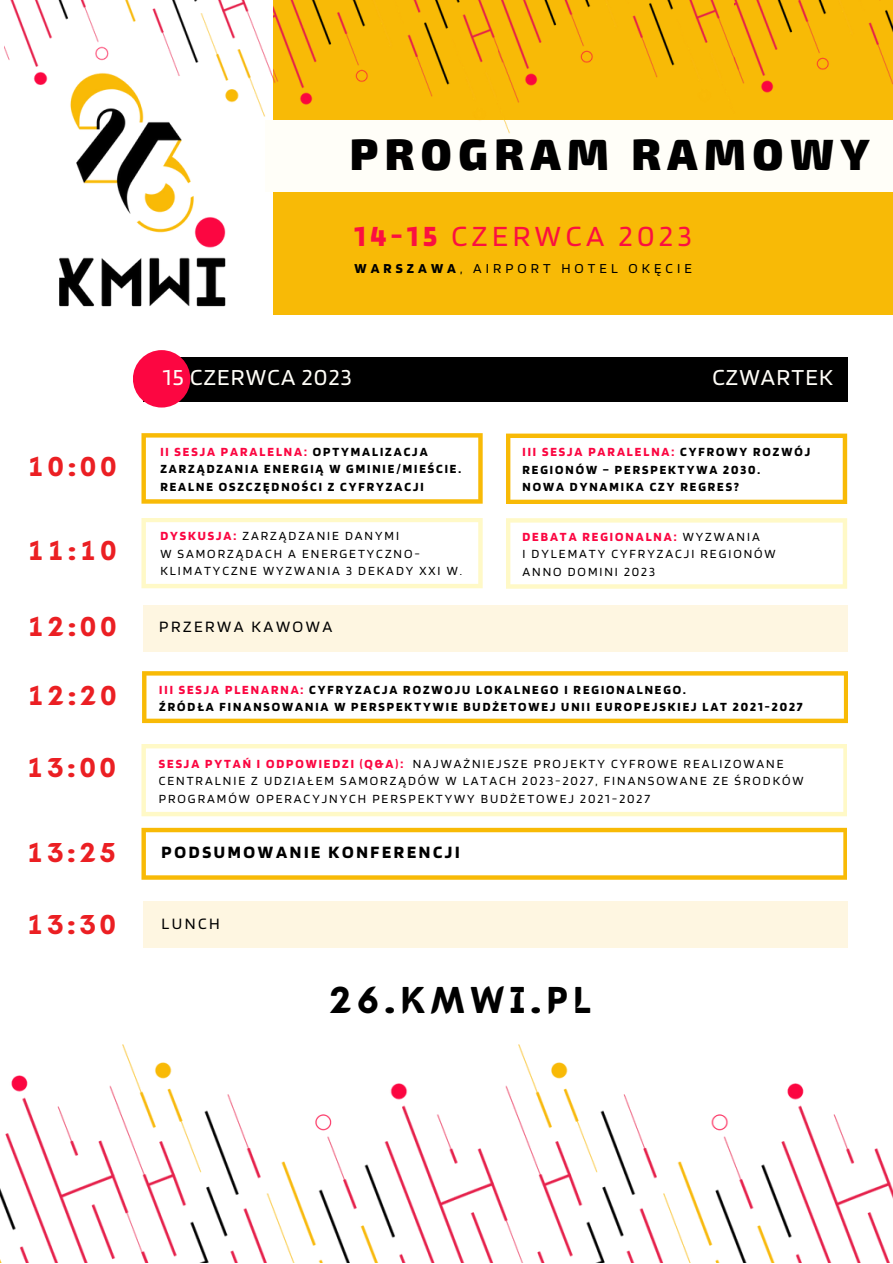
<style>
.page{position:relative;width:893px;height:1264px;background:#fff}
.page>*{position:absolute;margin:0;border:0;box-sizing:border-box;transform-origin:0 0}
.t1{font:900 43.8px "Exo 2";letter-spacing:.15em;color:#000}
.t2{font:700 38.4px "Batangas";letter-spacing:.15em;color:#000}
.t3{font:30.6px "Blinker";letter-spacing:.15em;color:#fb0f40}
.t4{font:700 27.9px "Batangas";letter-spacing:.15em;color:#eb1f23}
.t5{font:23.85px "Blinker";letter-spacing:.05em;color:#fffef8}
.t6{font:700 18px "Blinker";letter-spacing:.15em;color:#000}
.t7{font:16.5px "Blinker";letter-spacing:.15em;color:#000}
.t8{font:14.25px "Blinker";letter-spacing:.285em;color:#000}
.t9{font:13.05px/17.4px "Blinker";letter-spacing:.15em;color:#000}
.t10{font:700 13.05px/17.4px "Blinker";letter-spacing:.15em;color:#000}
.t11{font:700 13.05px "Blinker";letter-spacing:.15em;color:#fb0641}
.s1{font-weight:700}
.s2{color:#fb0641}
.s3{font-weight:700;color:#fb0641}
.s4{font-weight:400;color:#000}
</style>
<div class="page">
<svg style="left:141px;top:433px;width:341px;height:70px"></svg>
<div style="left:273px;top:0;width:619px;height:314px;background:#f8ba06"></div>
<div style="left:265px;top:120px;width:627px;height:71px;background:#fffef8"></div>
<svg style="left:142px;top:671px;width:706px;height:52px"></svg>
<svg style="left:141px;top:744px;width:706px;height:72px"></svg>
<svg style="left:141px;top:827px;width:706px;height:52px"></svg>
<img style="left:294px;top:0;width:204px;height:121px">
<div style="left:144px;top:357px;width:703px;height:45px;background:#000"></div>
<div style="left:133px;top:350px;width:57px;height:57px;background:#fc0641;border-radius:50%"></div>
<img style="left:59px;top:156px;width:167px;height:151px">
<img style="left:5px;top:0;width:289px;height:156px">
<img style="left:498px;top:0;width:236px;height:134px">
<img style="left:734px;top:0;width:158px;height:93px">
<svg style="left:506px;top:433px;width:341px;height:71px"></svg>
<div style="left:144px;top:605px;width:703px;height:46px;background:#fef6e1"></div>
<img style="left:681px;top:1083px;width:211px;height:179px">
<img style="left:302px;top:1044px;width:379px;height:218px">
<img style="left:0;top:1044px;width:302px;height:218px">
<svg style="left:141px;top:518px;width:341px;height:70px"></svg>
<svg style="left:506px;top:518px;width:341px;height:70px"></svg>
<div style="left:143px;top:901px;width:704px;height:46px;background:#fef6e1"></div>
<p class="t1" style="left:350px;top:125px;width:521px">PROGRAM RAMOWY</p>
<p class="t3" style="left:354px;top:216px;width:338px"><span class="s1">14-15</span> CZERWCA 2023</p>
<p class="t8" style="left:354px;top:260px;width:339px"><span class="s1">WARSZAWA</span>, AIRPORT HOTEL OKĘCIE</p>
<p class="t4" style="left:28px;top:450px;width:90px">10:00</p>
<p class="t4" style="left:28px;top:534px;width:90px">11:10</p>
<p class="t4" style="left:28px;top:610px;width:90px">12:00</p>
<p class="t5" style="left:163px;top:362px;width:190px">15 CZERWCA 2023</p>
<p class="t5" style="left:712px;top:362px;width:122px">CZWARTEK</p>
<p class="t10" style="left:160px;top:442px;width:302px"><span class="s2">II SESJA PARALELNA:</span> OPTYMALIZACJA<br>ZARZĄDZANIA ENERGIĄ W GMINIE/MIEŚCIE.<br>REALNE OSZCZĘDNOŚCI Z CYFRYZACJI</p>
<p class="t10" style="left:522px;top:443px;width:289px"><span class="s2">III SESJA PARALELNA:</span> CYFROWY ROZWÓJ<br>REGIONÓW – PERSPEKTYWA 2030.</p>
<p class="t10" style="left:522px;top:477px;width:218px">NOWA DYNAMIKA CZY REGRES?</p>
<p class="t9" style="left:160px;top:527px;width:240px"><span class="s3">DYSKUSJA:</span> ZARZĄDZANIE DANYMI</p>
<p class="t9" style="left:160px;top:544px;width:303px">W SAMORZĄDACH A ENERGETYCZNO-<br>KLIMATYCZNE WYZWANIA 3 DEKADY XXI W.</p>
<p class="t7" style="left:159px;top:615px;width:175px">PRZERWA KAWOWA</p>
<p class="t11" style="left:522px;top:528px;width:239px">DEBATA REGIONALNA: <span class="s4">WYZWANIA</span></p>
<p class="t9" style="left:522px;top:545px;width:255px">I DYLEMATY CYFRYZACJI REGIONÓW</p>
<p class="t9" style="left:522px;top:562px;width:134px">ANNO DOMINI 2023</p>
<p class="t4" style="left:28px;top:679px;width:90px">12:20</p>
<p class="t10" style="left:159px;top:680px;width:528px"><span class="s2">III SESJA PLENARNA:</span> CYFRYZACJA ROZWOJU LOKALNEGO I REGIONALNEGO.</p>
<p class="t10" style="left:159px;top:698px;width:645px">ŹRÓDŁA FINANSOWANIA W PERSPEKTYWIE BUDŻETOWEJ UNII EUROPEJSKIEJ LAT 2021-2027</p>
<p class="t4" style="left:27px;top:751px;width:90px">13:00</p>
<p class="t9" style="left:159px;top:754px;width:646px"><span class="s3">SESJA PYTAŃ I ODPOWIEDZI (Q&amp;A):</span> NAJWAŻNIEJSZE PROJEKTY CYFROWE REALIZOWANE<br>CENTRALNIE Z UDZIAŁEM SAMORZĄDÓW W LATACH 2023-2027, FINANSOWANE ZE ŚRODKÓW</p>
<p class="t9" style="left:159px;top:789px;width:493px">PROGRAMÓW OPERACYJNYCH PERSPEKTYWY BUDŻETOWEJ 2021-2027</p>
<p class="t4" style="left:27px;top:835px;width:90px">13:25</p>
<p class="t6" style="left:162px;top:840px;width:299px">PODSUMOWANIE KONFERENCJI</p>
<p class="t4" style="left:27px;top:907px;width:90px">13:30</p>
<p class="t7" style="left:162px;top:913px;width:60px">LUNCH</p>
<p class="t2" style="left:329px;top:977px;width:262px">26.KMWI.PL</p>
</div>
